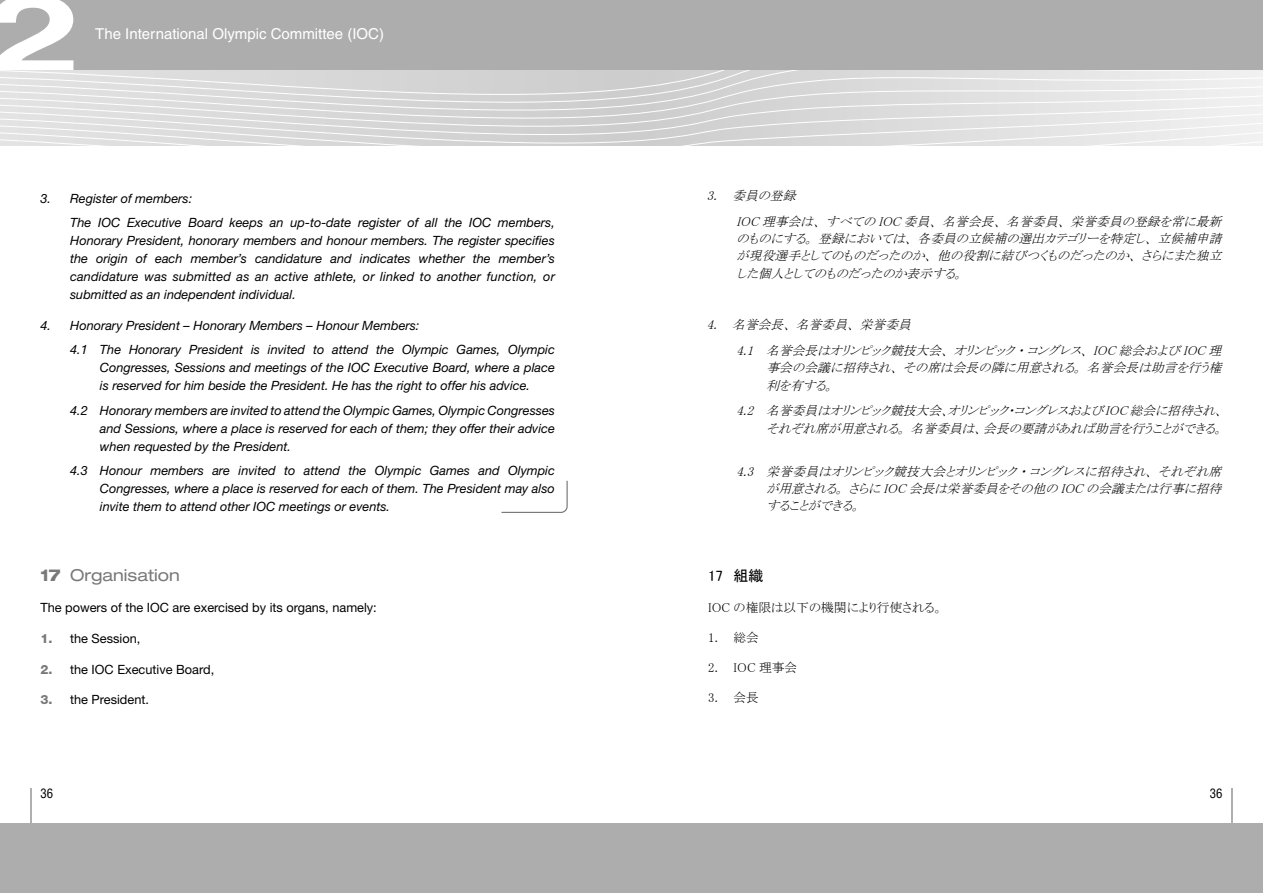
<style>
.page{position:relative;width:1263px;height:893px;background:#fff}
.page>*{position:absolute;margin:0;border:0;box-sizing:border-box;transform-origin:0 0}
.t1{font:700 112.5px "Helvetica";color:#fff;scale:1.5 1}
.t2{font:expanded 16.5px "Helvetica Neue LT Std";color:#797979}
.t3{font:15px "Helvetica";color:#fff}
.t4{font:15px "MS P Gothic";color:#000}
.t5{font:italic 12.75px/18px "Helvetica Neue LT Std";color:#000}
.t6{font:italic 12.75px/17.2px "MS P Mincho";color:#000}
.t7{font:12.75px "Helvetica Neue LT Std";color:#000}
.t8{font:12.75px "MS P Mincho";color:#000}
.t9{font:condensed 12.75px "Helvetica";color:#000}
.t10{font:10.5px "Helvetica Neue LT Std";color:#000}
.s1{font-weight:800}
.s2{font-weight:800;color:#797979}
</style>
<div class="page">
<div style="left:0;top:0;width:631px;height:70px;background:#adadad"></div>
<div style="left:631px;top:0;width:632px;height:70px;background:#adadad"></div>
<svg style="left:501px;top:480px;width:67px;height:33px"></svg>
<svg style="left:0;top:70px;width:631px;height:75px;background:#dcdcdc"></svg>
<svg style="left:631px;top:70px;width:632px;height:75px"></svg>
<hr style="left:30px;top:789px;width:2px;height:34px;background:#afafaf">
<hr style="left:1231px;top:789px;width:1px;height:34px;background:#afafaf">
<div style="left:631px;top:823px;width:632px;height:70px;background:#adadad"></div>
<div style="left:0;top:823px;width:631px;height:70px;background:#adadad"></div>
<h1 class="t1" style="left:-13px;top:-34px;width:64px">2</h1>
<p class="t3" style="left:95px;top:25px;width:290px">The International Olympic Committee (IOC)</p>
<p class="t5" style="left:70px;top:186px;width:486px;line-height:24.5px;text-indent:-30px">3. Register of members:<br>The IOC Executive Board keeps an up-to-date register of all the IOC members,</p>
<p class="t5" style="left:70px;top:231px;width:486px;text-align:justify">Honorary President, honorary members and honour members. The register specifies the origin of each member’s candidature and indicates whether the member’s candidature was submitted as an active athlete, or linked to another function, or submitted as an independent individual.</p>
<p class="t5" style="left:70px;top:313px;width:486px;line-height:24.5px;text-indent:-30px">4. Honorary President – Honorary Members – Honour Members:<br>4.1 The Honorary President is invited to attend the Olympic Games, Olympic</p>
<p class="t5" style="left:100px;top:358px;width:456px">Congresses, Sessions and meetings of the IOC Executive Board, where a place is reserved for him beside the President. He has the right to offer his advice.</p>
<p class="t5" style="left:100px;top:401px;width:457px;text-align:justify;text-indent:-30px">4.2 Honorary members are invited to attend the Olympic Games, Olympic Congresses and Sessions, where a place is reserved for each of them; they offer their advice when requested by the President.</p>
<p class="t5" style="left:100px;top:461px;width:456px;text-align:justify;text-indent:-30px">4.3 Honour members are invited to attend the Olympic Games and Olympic Congresses, where a place is reserved for each of them. The President may also invite them to attend other IOC meetings or events.</p>
<p class="t2" style="left:40px;top:565px;width:141px"><span class="s1">17</span> Organisation</p>
<p class="t7" style="left:40px;top:600px;width:338px">The powers of the IOC are exercised by its organs, namely:</p>
<p class="t7" style="left:40px;top:631px;width:101px"><span class="s2">1.</span> the Session,</p>
<p class="t7" style="left:40px;top:661px;width:175px"><span class="s2">2.</span> the IOC Executive Board,</p>
<p class="t7" style="left:40px;top:692px;width:110px"><span class="s2">3.</span> the President.</p>
<p class="t6" style="left:736px;top:183px;width:490px;line-height:25.8px;text-indent:-30px">3. 委員の登録<br>IOC 理事会は、すべての IOC 委員、名誉会長、名誉委員、栄誉委員の登録を常に最新</p>
<p class="t6" style="left:736px;top:230px;width:490px;text-align:justify">のものにする。登録においては、各委員の立候補の選出カテゴリーを特定し、立候補申請が現役選手としてのものだったのか、他の役割に結びつくものだったのか、さらにまた独立した個人としてのものだったのか表示する。</p>
<p class="t6" style="left:737px;top:312px;width:490px;line-height:25.8px;text-indent:-30px">4. 名誉会長、名誉委員、栄誉委員<br>4.1 名誉会長はオリンピック競技大会、オリンピック・コングレス、 IOC 総会および IOC 理</p>
<p class="t6" style="left:766px;top:359px;width:460px">事会の会議に招待され、その席は会長の隣に用意される。名誉会長は助言を行う権利を有する。</p>
<p class="t6" style="left:737px;top:402px;width:492px;text-align:right">4.2 名誉委員はオリンピック競技大会、オリンピック・コングレスおよび IOC 総会に招待され、それぞれ席が用意される。名誉委員は、会長の要請があれば助言を行うことができる。</p>
<p class="t6" style="left:766px;top:462px;width:460px;text-align:justify;text-indent:-30px">4.3 栄誉委員はオリンピック競技大会とオリンピック・コングレスに招待され、それぞれ席が用意される。さらに IOC 会長は栄誉委員をその他の IOC の会議または行事に招待することができる。</p>
<p class="t4" style="left:708px;top:568px;width:57px">17 組織</p>
<p class="t8" style="left:708px;top:601px;width:237px">IOC の権限は以下の機関により行使される。</p>
<p class="t8" style="left:708px;top:631px;width:53px">1. 総会</p>
<p class="t8" style="left:708px;top:661px;width:91px">2. IOC 理事会</p>
<p class="t8" style="left:708px;top:691px;width:53px">3. 会長</p>
<p class="t9" style="left:40px;top:785px;width:14px">36</p>
<p class="t9" style="left:1210px;top:785px;width:14px">36</p>
<p class="t10" style="left:40px;top:786px;width:13px">40</p>
</div>
